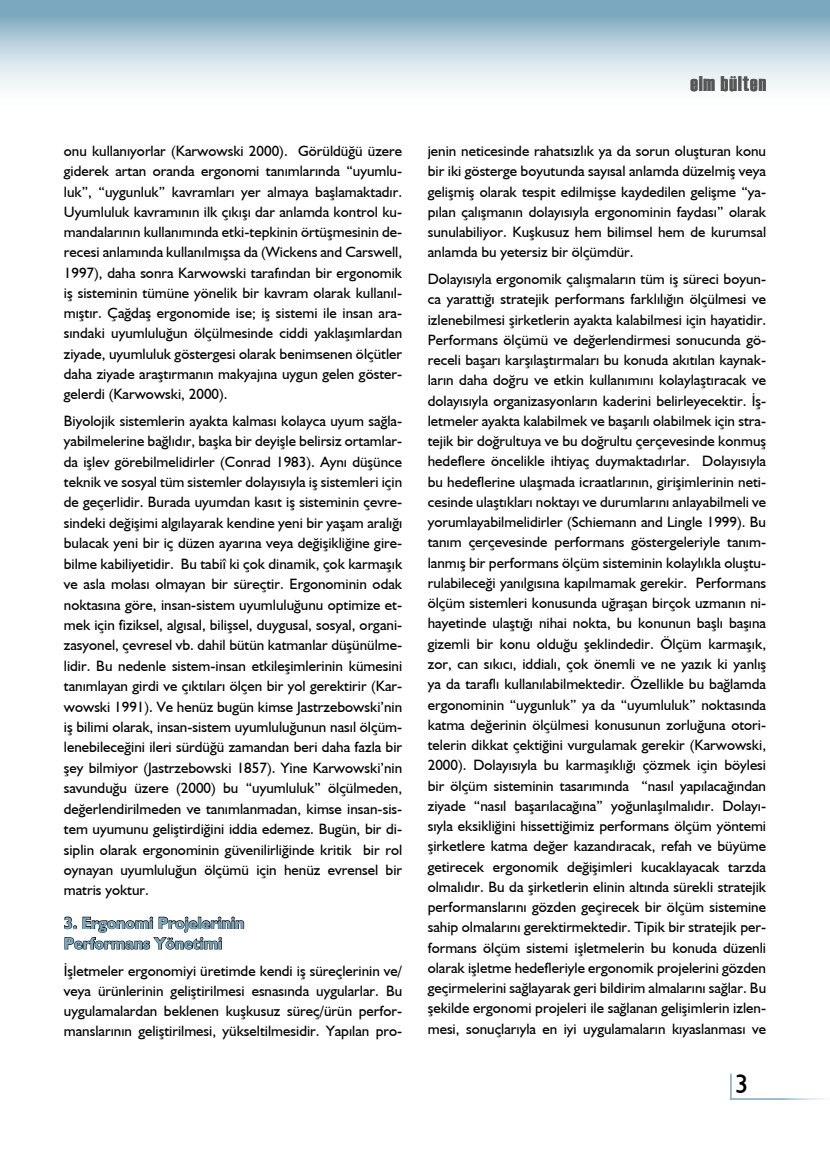
<style>
.page{position:relative;width:830px;height:1170px;background:#fff}
.page>*{position:absolute;margin:0;border:0;box-sizing:border-box;transform-origin:0 0}
.t1{font:27px "Humanist 521 BT";color:#000}
.t2{font:21px "Haettenschweiler";letter-spacing:.05em;color:#565656}
.t3{font:700 16.5px/20.4px "Humanist 521 BT";color:#7ba8be}
.t4{font:15px/20.2px "Humanist 521 BT";color:#000;text-align:justify}
</style>
<div class="page">
<svg style="left:0;top:0;width:829px;height:87px"></svg>
<hr style="left:729px;top:1073px;width:2px;height:26px;background:#7ba8be">
<hr style="left:729px;top:1098px;width:100px;height:1px;background:#fff">
<svg style="left:64px;top:916px;width:180px;height:33px"></svg>
<p class="t4" style="left:64px;top:140px;width:340px">onu kullanıyorlar (Karwowski 2000). Görüldüğü üzere giderek artan oranda ergonomi tanımlarında “uyumlu&shy;luk”, “uygunluk” kavramları yer almaya başlamaktadır.<br>Uyumluluk kavramının ilk çıkışı dar anlamda kontrol ku&shy;mandalarının kullanımında etki-tepkinin örtüşmesinin de&shy;recesi anlamında kullanılmışsa da (Wickens and Carswell, 1997), daha sonra Karwowski tarafından bir ergonomik iş sisteminin tümüne yönelik bir kavram olarak kullanıl&shy;mıştır. Çağdaş ergonomide ise; iş sistemi ile insan ara&shy;sındaki uyumluluğun ölçülmesinde ciddi yaklaşımlardan ziyade, uyumluluk göstergesi olarak benimsenen ölçütler daha ziyade araştırmanın makyajına uygun gelen göster&shy;gelerdi (Karwowski, 2000).</p>
<p class="t4" style="left:64px;top:410px;width:340px">Biyolojik sistemlerin ayakta kalması kolayca uyum sağla&shy;yabilmelerine bağlıdır, başka bir deyişle belirsiz ortamlar&shy;da işlev görebilmelidirler (Conrad 1983). Aynı düşünce teknik ve sosyal tüm sistemler dolayısıyla iş sistemleri için de geçerlidir. Burada uyumdan kasıt iş sisteminin çevre&shy;sindeki değişimi algılayarak kendine yeni bir yaşam aralığı bulacak yeni bir iç düzen ayarına veya değişikliğine gire&shy;bilme kabiliyetidir. Bu tabiî ki çok dinamik, çok karmaşık ve asla molası olmayan bir süreçtir. Ergonominin odak noktasına göre, insan-sistem uyumluluğunu optimize et&shy;mek için fiziksel, algısal, bilişsel, duygusal, sosyal, organi&shy;zasyonel, çevresel vb. dahil bütün katmanlar düşünülme&shy;lidir. Bu nedenle sistem-insan etkileşimlerinin kümesini tanımlayan girdi ve çıktıları ölçen bir yol gerektirir (Kar&shy;wowski 1991). Ve henüz bugün kimse Jastrzebowski’nin iş bilimi olarak, insan-sistem uyumluluğunun nasıl ölçüm&shy;lenebileceğini ileri sürdüğü zamandan beri daha fazla bir şey bilmiyor (Jastrzebowski 1857). Yine Karwowski’nin savunduğu üzere (2000) bu “uyumluluk” ölçülmeden, değerlendirilmeden ve tanımlanmadan, kimse insan-sis&shy;tem uyumunu geliştirdiğini iddia edemez. Bugün, bir di&shy;siplin olarak ergonominin güvenilirliğinde kritik bir rol oynayan uyumluluğun ölçümü için henüz evrensel bir matris yoktur.</p>
<p class="t3" style="left:64px;top:912px;width:182px">3. Ergonomi Projelerinin<br>Performans Yönetimi</p>
<p class="t4" style="left:64px;top:959px;width:340px">İşletmeler ergonomiyi üretimde kendi iş süreçlerinin ve/ veya ürünlerinin geliştirilmesi esnasında uygularlar. Bu uygulamalardan beklenen kuşkusuz süreç/ürün perfor&shy;manslarının geliştirilmesi, yükseltilmesidir. Yapılan pro-</p>
<h2 class="t2" style="left:690px;top:70px;width:77px">eim bülten</h2>
<p class="t4" style="left:427px;top:140px;width:340px">jenin neticesinde rahatsızlık ya da sorun oluşturan konu bir iki gösterge boyutunda sayısal anlamda düzelmiş veya gelişmiş olarak tespit edilmişse kaydedilen gelişme “ya&shy;pılan çalışmanın dolayısıyla ergonominin faydası” olarak sunulabiliyor. Kuşkusuz hem bilimsel hem de kurumsal anlamda bu yetersiz bir ölçümdür.</p>
<p class="t4" style="left:427px;top:268px;width:340px">Dolayısıyla ergonomik çalışmaların tüm iş süreci boyun&shy;ca yarattığı stratejik performans farklılığın ölçülmesi ve izlenebilmesi şirketlerin ayakta kalabilmesi için hayatidir.<br>Performans ölçümü ve değerlendirmesi sonucunda gö&shy;receli başarı karşılaştırmaları bu konuda akıtılan kaynak&shy;ların daha doğru ve etkin kullanımını kolaylaştıracak ve dolayısıyla organizasyonların kaderini belirleyecektir. İş&shy;letmeler ayakta kalabilmek ve başarılı olabilmek için stra&shy;tejik bir doğrultuya ve bu doğrultu çerçevesinde konmuş hedeflere öncelikle ihtiyaç duymaktadırlar. Dolayısıyla bu hedeflerine ulaşmada icraatlarının, girişimlerinin neti&shy;cesinde ulaştıkları noktayı ve durumlarını anlayabilmeli ve yorumlayabilmelidirler (Schiemann and Lingle 1999). Bu tanım çerçevesinde performans göstergeleriyle tanım&shy;lanmış bir performans ölçüm sisteminin kolaylıkla oluştu&shy;rulabileceği yanılgısına kapılmamak gerekir. Performans ölçüm sistemleri konusunda uğraşan birçok uzmanın ni&shy;hayetinde ulaştığı nihai nokta, bu konunun başlı başına gizemli bir konu olduğu şeklindedir. Ölçüm karmaşık, zor, can sıkıcı, iddialı, çok önemli ve ne yazık ki yanlış ya da taraflı kullanılabilmektedir. Özellikle bu bağlamda ergonominin “uygunluk” ya da “uyumluluk” noktasında katma değerinin ölçülmesi konusunun zorluğuna otori&shy;telerin dikkat çektiğini vurgulamak gerekir (Karwowski, 2000). Dolayısıyla bu karmaşıklığı çözmek için böylesi bir ölçüm sisteminin tasarımında “nasıl yapılacağından ziyade “nasıl başarılacağına” yoğunlaşılmalıdır. Dolayı&shy;sıyla eksikliğini hissettiğimiz performans ölçüm yöntemi şirketlere katma değer kazandıracak, refah ve büyüme getirecek ergonomik değişimleri kucaklayacak tarzda olmalıdır. Bu da şirketlerin elinin altında sürekli stratejik performanslarını gözden geçirecek bir ölçüm sistemine sahip olmalarını gerektirmektedir. Tipik bir stratejik per&shy;formans ölçüm sistemi işletmelerin bu konuda düzenli olarak işletme hedefleriyle ergonomik projelerini gözden geçirmelerini sağlayarak geri bildirim almalarını sağlar. Bu şekilde ergonomi projeleri ile sağlanan gelişimlerin izlen&shy;mesi, sonuçlarıyla en iyi uygulamaların kıyaslanması ve</p>
<h1 class="t1" style="left:734px;top:1066px;width:15px">3</h1>
</div>
